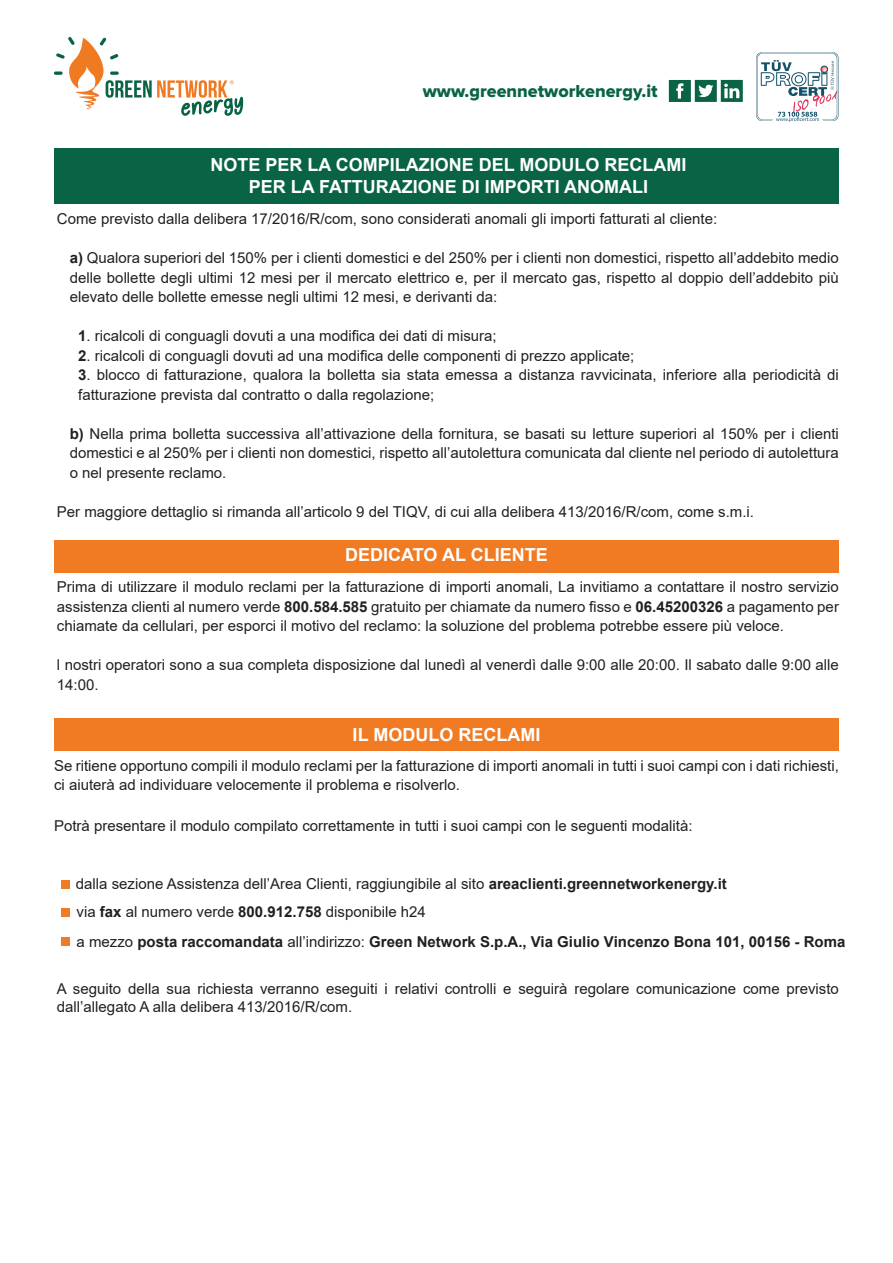
<style>
.page{position:relative;width:893px;height:1263px;background:#fff}
.page>*{position:absolute;margin:0;border:0;box-sizing:border-box;transform-origin:0 0}
.t1{font:700 18px "Arial";color:#fff}
.t2{font:18px "Proxima Nova Extrabld";color:#096445}
.t3{font:15px/19.5px "Arial";color:#231f20}
.t4{font:700 15px "Arial";color:#231f20}
.s1{font-weight:700}
.s2{font-weight:400}
</style>
<div class="page">
<svg style="left:54px;top:37px;width:189px;height:79px"></svg>
<div style="left:54px;top:149px;width:785px;height:55px;background:#086445"></div>
<div style="left:54px;top:540px;width:785px;height:33px;background:#f17b23"></div>
<div style="left:54px;top:719px;width:785px;height:32px;background:#f17b23"></div>
<div style="left:62px;top:908px;width:8px;height:8px;background:#f17b23"></div>
<div style="left:62px;top:938px;width:8px;height:8px;background:#f17b23"></div>
<svg style="left:756px;top:52px;width:82px;height:70px"></svg>
<svg style="left:669px;top:80px;width:74px;height:22px"></svg>
<div style="left:62px;top:880px;width:8px;height:9px;background:#f17b23"></div>
<p class="t2" style="left:423px;top:83px;width:236px">www.greennetworkenergy.it</p>
<p class="t1" style="left:211px;top:152px;width:478px">NOTE PER LA COMPILAZIONE DEL MODULO RECLAMI</p>
<p class="t1" style="left:249px;top:174px;width:401px">PER LA FATTURAZIONE DI IMPORTI ANOMALI</p>
<p class="t3" style="left:57px;top:209px;width:662px">Come previsto dalla delibera 17/2016/R/com, sono considerati anomali gli importi fatturati al cliente:</p>
<p class="t3" style="left:70px;top:248px;width:771px;text-align:justify"><span class="s1">a)</span> Qualora superiori del 150% per i clienti domestici e del 250% per i clienti non domestici, rispetto all’addebito medio delle bollette degli ultimi 12 mesi per il mercato elettrico e, per il mercato gas, rispetto al doppio dell’addebito più elevato delle bollette emesse negli ultimi 12 mesi, e derivanti da:</p>
<p class="t3" style="left:78px;top:326px;width:420px"><span class="s1">1</span>. ricalcoli di conguagli dovuti a una modifica dei dati di misura;</p>
<p class="t3" style="left:78px;top:346px;width:558px"><span class="s1">2</span>. ricalcoli di conguagli dovuti ad una modifica delle componenti di prezzo applicate;</p>
<p class="t3" style="left:78px;top:365px;width:762px"><span class="s1">3</span>. blocco di fatturazione, qualora la bolletta sia stata emessa a distanza ravvicinata, inferiore alla periodicità di fatturazione prevista dal contratto o dalla regolazione;</p>
<p class="t3" style="left:70px;top:424px;width:771px;text-align:justify"><span class="s1">b)</span> Nella prima bolletta successiva all’attivazione della fornitura, se basati su letture superiori al 150% per i clienti domestici e al 250% per i clienti non domestici, rispetto all’autolettura comunicata dal cliente nel periodo di autolettura o nel presente reclamo.</p>
<p class="t3" style="left:57px;top:502px;width:698px">Per maggiore dettaglio si rimanda all’articolo 9 del TIQV, di cui alla delibera 413/2016/R/com, come s.m.i.</p>
<p class="t1" style="left:345px;top:542px;width:204px">DEDICATO AL CLIENTE</p>
<p class="t3" style="left:57px;top:577px;width:783px;text-align:justify">Prima di utilizzare il modulo reclami per la fatturazione di importi anomali, La invitiamo a contattare il nostro servizio assistenza clienti al numero verde <span class="s1">800.584.585</span> gratuito per chiamate da numero fisso e <span class="s1">06.45200326</span> a pagamento per chiamate da cellulari, per esporci il motivo del reclamo: la soluzione del problema potrebbe essere più veloce.</p>
<p class="t3" style="left:57px;top:655px;width:783px">l nostri operatori sono a sua completa disposizione dal lunedì al venerdì dalle 9:00 alle 20:00. Il sabato dalle 9:00 alle<br>14:00.</p>
<p class="t1" style="left:353px;top:722px;width:189px">IL MODULO RECLAMI</p>
<p class="t3" style="left:54px;top:755px;width:786px">Se ritiene opportuno compili il modulo reclami per la fatturazione di importi anomali in tutti i suoi campi con i dati richiesti, ci aiuterà ad individuare velocemente il problema e risolverlo.</p>
<p class="t3" style="left:54px;top:816px;width:640px">Potrà presentare il modulo compilato correttamente in tutti i suoi campi con le seguenti modalità:</p>
<p class="t3" style="left:76px;top:874px;width:652px">dalla sezione Assistenza dell’Area Clienti, raggiungibile al sito <span class="s1">areaclienti.greennetworkenergy.it</span></p>
<p class="t3" style="left:77px;top:902px;width:351px">via <span class="s1">fax</span> al numero verde <span class="s1">800.912.758</span> disponibile h24</p>
<p class="t4" style="left:77px;top:931px;width:770px"><span class="s2">a mezzo</span> posta raccomandata <span class="s2">all’indirizzo:</span> Green Network S.p.A., Via Giulio Vincenzo Bona 101, 00156 - Roma</p>
<p class="t3" style="left:57px;top:979px;width:783px;line-height:18px">A seguito della sua richiesta verranno eseguiti i relativi controlli e seguirà regolare comunicazione come previsto dall’allegato A alla delibera 413/2016/R/com.</p>
</div>
